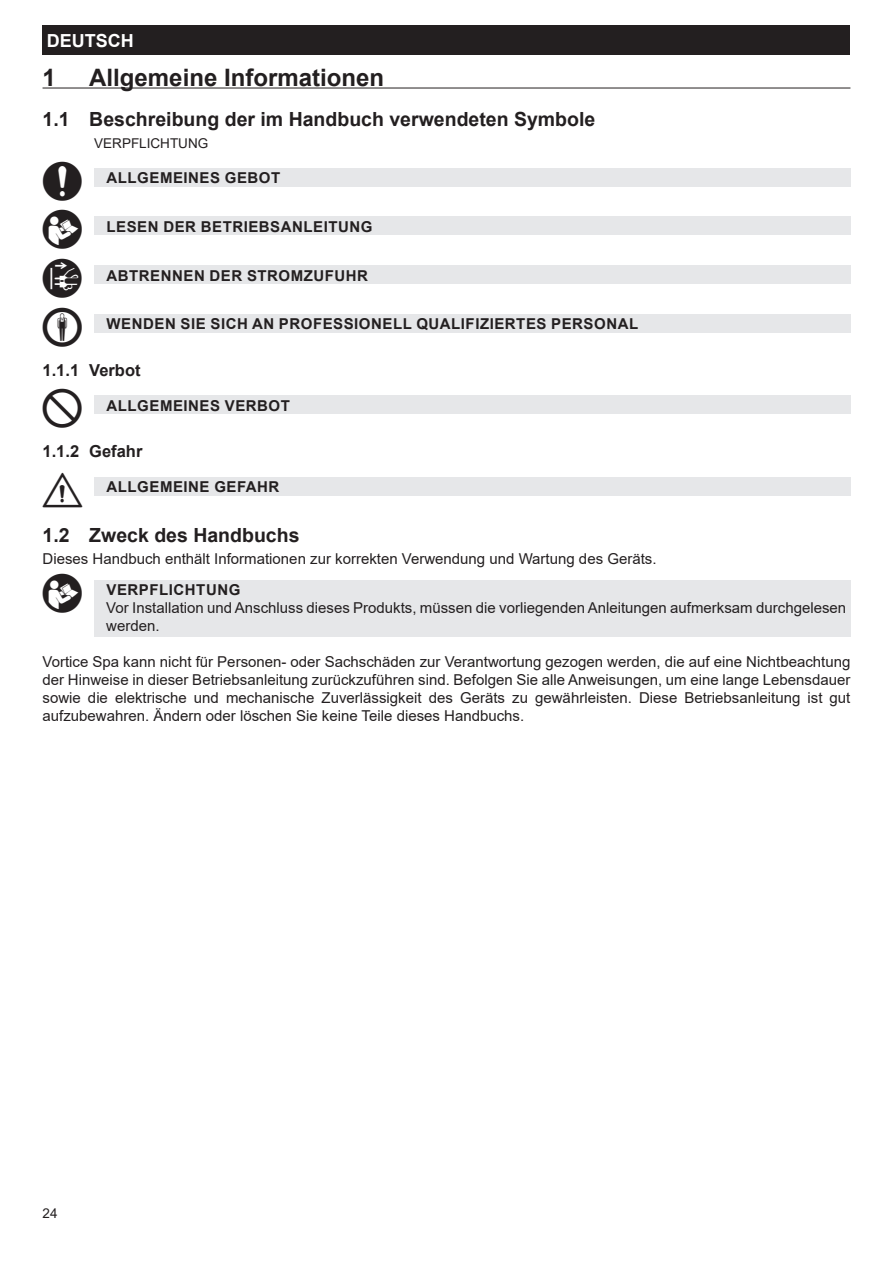
<style>
.page{position:relative;width:893px;height:1263px;background:#fff}
.page>*{position:absolute;margin:0;border:0;box-sizing:border-box;transform-origin:0 0}
.t1{font:39px "VORTICE Simboli";color:#231f20}
.t2{font:700 24px "Arial";color:#231f20}
.t3{font:700 19.5px "Arial";color:#231f20}
.t4{font:700 18px "Arial";color:#fff}
.t5{font:700 16.5px "Arial";color:#231f20}
.Testo{font:15px/18px "Arial";color:#231f20;text-align:justify}
.t6{font:700 15px "Arial";letter-spacing:.035em;color:#231f20}
.AVVERTENZA_generica_singola{font:15px/18px "Arial";color:#231f20}
.Sommario_3Liv{font:13.5px "Arial";color:#231f20}
</style>
<div class="page">
<div style="left:43px;top:26px;width:807px;height:29px;background:#231f20"></div>
<hr style="left:43px;top:88px;width:807px;height:1px;background:#231f20">
<div style="left:94px;top:168px;width:756px;height:18px;background:#e6e7e9"></div>
<div style="left:94px;top:217px;width:756px;height:18px;background:#e6e7e9"></div>
<div style="left:94px;top:266px;width:756px;height:18px;background:#e6e7e9"></div>
<div style="left:94px;top:314px;width:756px;height:19px;background:#e6e7e9"></div>
<div style="left:94px;top:396px;width:756px;height:18px;background:#e6e7e9"></div>
<div style="left:94px;top:477px;width:756px;height:18px;background:#e6e7e9"></div>
<div style="left:94px;top:580px;width:756px;height:18px;background:#e6e7e9"></div>
<div style="left:94px;top:598px;width:756px;height:38px;background:#e6e7e9"></div>
<p class="t4" style="left:47px;top:28px;width:88px">DEUTSCH</p>
<p class="t2" style="left:43px;top:60px;width:15px">1</p>
<p class="t2" style="left:89px;top:60px;width:296px">Allgemeine Informationen</p>
<p class="t3" style="left:43px;top:105px;width:554px">1.1 Beschreibung der im Handbuch verwendeten Symbole</p>
<p class="Sommario_3Liv" style="left:94px;top:134px;width:116px">VERPFLICHTUNG</p>
<p class="t1" style="left:43px;top:161px;width:41px">O</p>
<p class="t6" style="left:107px;top:167px;width:175px">ALLGEMEINES GEBOT</p>
<p class="t1" style="left:43px;top:210px;width:41px">I</p>
<p class="t6" style="left:107px;top:216px;width:267px">LESEN DER BETRIEBSANLEITUNG</p>
<p class="t1" style="left:43px;top:259px;width:41px">P</p>
<p class="t6" style="left:107px;top:265px;width:263px">ABTRENNEN DER STROMZUFUHR</p>
<p class="t1" style="left:43px;top:308px;width:41px">E</p>
<p class="t6" style="left:107px;top:314px;width:533px">WENDEN SIE SICH AN PROFESSIONELL QUALIFIZIERTES PERSONAL</p>
<p class="t5" style="left:43px;top:358px;width:100px">1.1.1 Verbot</p>
<p class="t1" style="left:43px;top:389px;width:41px">D</p>
<p class="t6" style="left:107px;top:395px;width:185px">ALLGEMEINES VERBOT</p>
<p class="t5" style="left:43px;top:440px;width:101px">1.1.2 Gefahr</p>
<p class="t1" style="left:43px;top:470px;width:41px">A</p>
<p class="t6" style="left:107px;top:476px;width:174px">ALLGEMEINE GEFAHR</p>
<p class="t3" style="left:43px;top:521px;width:259px">1.2 Zweck des Handbuchs</p>
<p class="Testo" style="left:43px;top:550px;width:615px">Dieses Handbuch enthält Informationen zur korrekten Verwendung und Wartung des Geräts.</p>
<p class="t1" style="left:43px;top:573px;width:41px">I</p>
<p class="t6" style="left:107px;top:579px;width:135px">VERPFLICHTUNG</p>
<p class="AVVERTENZA_generica_singola" style="left:106px;top:599px;width:741px">Vor Installation und Anschluss dieses Produkts, müssen die vorliegenden Anleitungen aufmerksam durchgelesen werden.</p>
<p class="Testo" style="left:43px;top:653px;width:809px">Vortice Spa kann nicht für Personen- oder Sachschäden zur Verantwortung gezogen werden, die auf eine Nichtbeachtung der Hinweise in dieser Betriebsanleitung zurückzuführen sind. Befolgen Sie alle Anweisungen, um eine lange Lebensdauer sowie die elektrische und mechanische Zuverlässigkeit des Geräts zu gewährleisten. Diese Betriebsanleitung ist gut aufzubewahren. Ändern oder löschen Sie keine Teile dieses Handbuchs.</p>
<p class="Sommario_3Liv" style="left:43px;top:1203px;width:17px">24</p>
</div>
